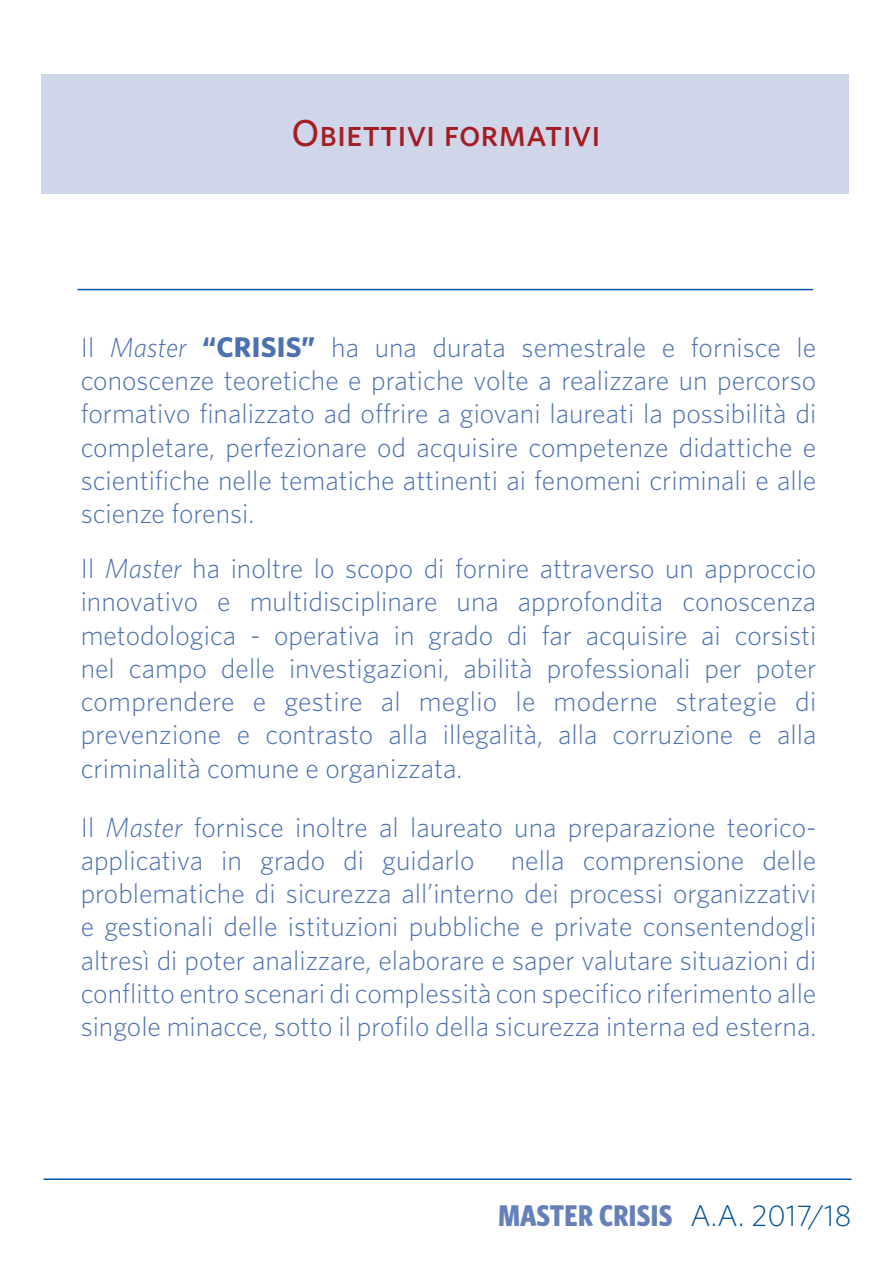
<style>
.page{position:relative;width:893px;height:1263px;background:#fff}
.page>*{position:absolute;margin:0;border:0;box-sizing:border-box;transform-origin:0 0}
.t1{font:37.5px "Whitney Medium SC";color:#a41d23}
.t2{font:700 30px "Whitney Condensed";letter-spacing:.01em;color:#6681ba}
.t3{font:300 27.75px/33.3px "Whitney";color:#4c71b0;text-align:justify}
.s1{font-style:italic}
.s2{font-weight:700;font-size:28.5px}
.s3{font-family:"Whitney";font-weight:300;color:#01519a}
</style>
<div class="page">
<hr style="left:44px;top:1178px;width:807px;height:2px;background:#0057ab">
<div style="left:41px;top:75px;width:808px;height:119px;background:#d0d6ea"></div>
<hr style="left:77px;top:289px;width:736px;height:1px;background:#0057ab">
<p class="t1" style="left:291px;top:111px;width:311px">Obiettivi formativi</p>
<p class="t3" style="left:81px;top:330px;width:737px">Il <span class="s1">Master</span> <span class="s2">“CRISIS”</span> ha una durata semestrale e fornisce le conoscenze teoretiche e pratiche volte a realizzare un percorso formativo finalizzato ad offrire a giovani laureati la possibilità di completare, perfezionare od acquisire competenze didattiche e scientifiche nelle tematiche attinenti ai fenomeni criminali e alle scienze forensi.</p>
<p class="t3" style="left:81px;top:551px;width:737px">Il <span class="s1">Master</span> ha inoltre lo scopo di fornire attraverso un approccio innovativo e multidisciplinare una approfondita conoscenza metodologica - operativa in grado di far acquisire ai corsisti nel campo delle investigazioni, abilità professionali per poter comprendere e gestire al meglio le moderne strategie di prevenzione e contrasto alla illegalità, alla corruzione e alla criminalità comune e organizzata.</p>
<p class="t3" style="left:81px;top:810px;width:737px">Il <span class="s1">Master</span> fornisce inoltre al laureato una preparazione teorico&shy;applicativa in grado di guidarlo</p>
<p class="t3" style="left:81px;top:843px;width:737px;text-indent:430px">nella comprensione delle problematiche di sicurezza all’interno dei processi organizzativi e gestionali delle istituzioni pubbliche e private consentendogli altresì di poter analizzare, elaborare e saper valutare situazioni di conflitto entro scenari di complessità con specifico riferimento alle singole minacce, sotto il profilo della sicurezza interna ed esterna.</p>
<p class="t2" style="left:498px;top:1198px;width:355px">MASTER CRISIS <span class="s3">A.A. 2017/18</span></p>
</div>
